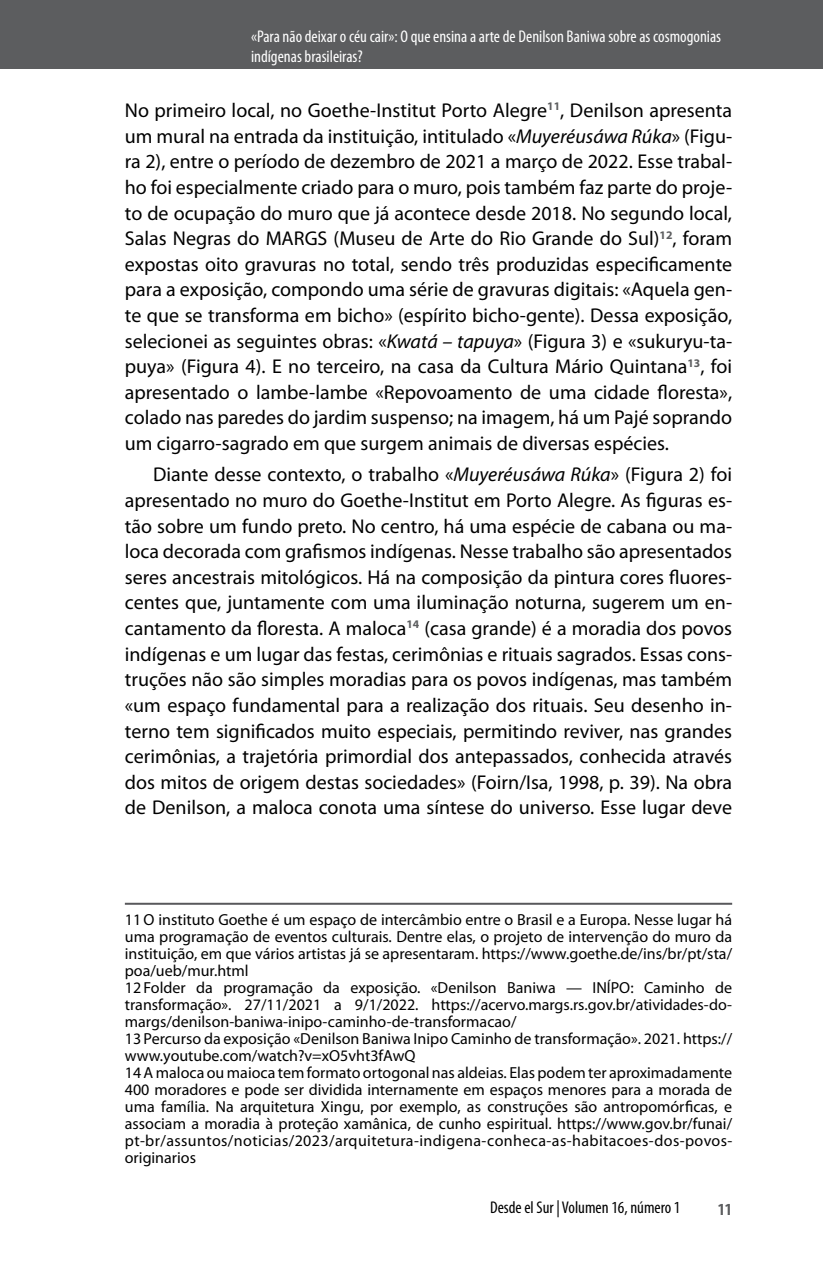
<style>
.page{position:relative;width:823px;height:1265px;background:#fff}
.page>*{position:absolute;margin:0;border:0;box-sizing:border-box;transform-origin:0 0}
.t1{font:20px/25.6px "Myriad Pro";color:#000;text-align:justify}
.t2{font:condensed 17px/20px "Myriad Pro";color:#fff}
.t3{font:condensed 17px "Myriad Pro";color:#000}
.t4{font:700 condensed 17px "Myriad Pro";color:#5c5d5f}
.t5{font:16px/17px "Myriad Pro";color:#000}
.s1{font-style:italic}
</style>
<div class="page">
<div style="left:0;top:0;width:822px;height:68px;background:#5c5d5f"></div>
<hr style="left:125px;top:902px;width:606px;height:2px;background:#58585b">
<p class="t2" style="left:251px;top:26px;width:471px">«Para não deixar o céu cair»: O que ensina a arte de Denilson Baniwa sobre as cosmogonias indígenas brasileiras?</p>
<p class="t1" style="left:125px;top:97px;width:608px">No primeiro local, no Goethe-Institut Porto Alegre<sup>11</sup>, Denilson apresenta um mural na entrada da instituição, intitulado «<span class="s1">Muyeréusáwa Rúka</span>» (Figu&shy;ra 2), entre o período de dezembro de 2021 a março de 2022. Esse trabal&shy;ho foi especialmente criado para o muro, pois também faz parte do proje&shy;to de ocupação do muro que já acontece desde 2018. No segundo local, Salas Negras do MARGS (Museu de Arte do Rio Grande do Sul)<sup>12</sup>, foram expostas oito gravuras no total, sendo três produzidas especificamente para a exposição, compondo uma série de gravuras digitais: «Aquela gen&shy;te que se transforma em bicho» (espírito bicho-gente). Dessa exposição, selecionei as seguintes obras: «<span class="s1">Kwatá – tapuya</span>» (Figura 3) e «sukuryu-ta&shy;puya» (Figura 4). E no terceiro, na casa da Cultura Mário Quintana<sup>13</sup>, foi apresentado o lambe-lambe «Repovoamento de uma cidade floresta», colado nas paredes do jardim suspenso; na imagem, há um Pajé soprando um cigarro-sagrado em que surgem animais de diversas espécies.</p>
<p class="t1" style="left:125px;top:461px;width:608px;text-indent:28px">Diante desse contexto, o trabalho «<span class="s1">Muyeréusáwa Rúka</span>» (Figura 2) foi apresentado no muro do Goethe-Institut em Porto Alegre. As figuras es&shy;tão sobre um fundo preto. No centro, há uma espécie de cabana ou ma&shy;loca decorada com grafismos indígenas. Nesse trabalho são apresentados seres ancestrais mitológicos. Há na composição da pintura cores fluores&shy;centes que, juntamente com uma iluminação noturna, sugerem um en&shy;cantamento da floresta. A maloca<sup>14</sup> (casa grande) é a moradia dos povos indígenas e um lugar das festas, cerimônias e rituais sagrados. Essas cons&shy;truções não são simples moradias para os povos indígenas, mas também «um espaço fundamental para a realização dos rituais. Seu desenho in&shy;terno tem significados muito especiais, permitindo reviver, nas grandes cerimônias, a trajetória primordial dos antepassados, conhecida através dos mitos de origem destas sociedades» (Foirn/Isa, 1998, p. 39). Na obra de Denilson, a maloca conota uma síntese do universo. Esse lugar deve</p>
<p class="t5" style="left:125px;top:910px;width:608px">11O instituto Goethe é um espaço de intercâmbio entre o Brasil e a Europa. Nesse lugar há uma programação de eventos culturais. Dentre elas, o projeto de intervenção do muro da instituição, em que vários artistas já se apresentaram. https://www.goethe.de/ins/br/pt/sta/ poa/ueb/mur.html<br>12 Folder da programação da exposição. «Denilson Baniwa — INÍPO: Caminho de transformação». 27/11/2021 a 9/1/2022. https://acervo.margs.rs.gov.br/atividades-do&shy;margs/denilson-baniwa-inipo-caminho-de-transformacao/<br>13 Percurso da exposição «Denilson Baniwa Inipo Caminho de transformação». 2021. https:// www.youtube.com/watch?v=xO5vht3fAwQ<br>14A maloca ou maioca tem formato ortogonal nas aldeias. Elas podem ter aproximadamente 400 moradores e pode ser dividida internamente em espaços menores para a morada de uma família. Na arquitetura Xingu, por exemplo, as construções são antropomórficas, e associam a moradia à proteção xamânica, de cunho espiritual. https://www.gov.br/funai/ pt-br/assuntos/noticias/2023/arquitetura-indigena-conheca-as-habitacoes-dos-povos&shy;originarios</p>
<p class="t3" style="left:489px;top:1196px;width:192px">Desde el Sur | Volumen 16, número 1</p>
<p class="t4" style="left:717px;top:1198px;width:16px">11</p>
</div>
